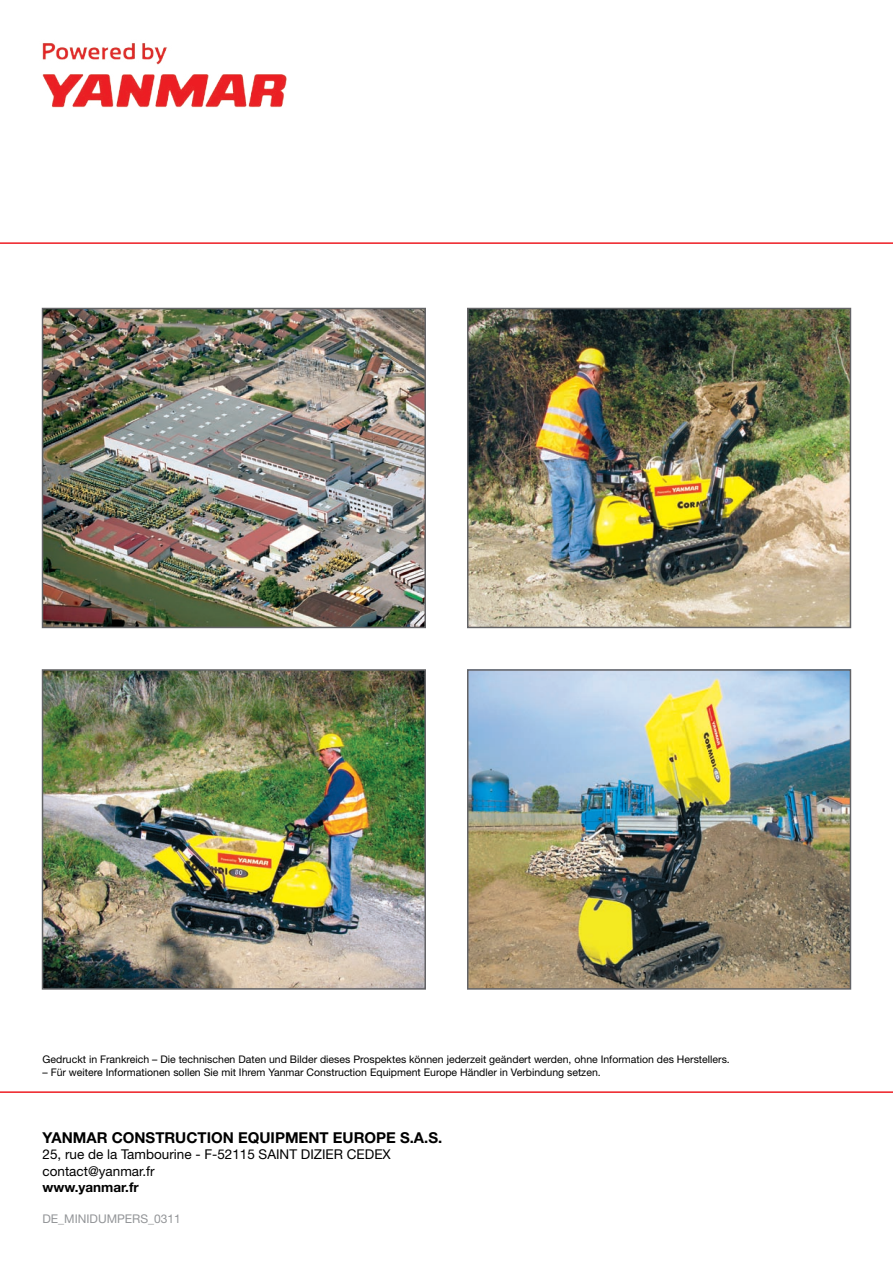
<style>
.page{position:relative;width:893px;height:1263px;background:#fff}
.page>*{position:absolute;margin:0;border:0;box-sizing:border-box;transform-origin:0 0}
.t1{font:700 15px "Helvetica Neue";color:#000}
.t2{font:13.5px "Helvetica Neue";color:#000}
.t3{font:700 13.5px "Helvetica Neue";color:#000}
.t4{font:12px "Helvetica Neue";color:#939598}
.t5{font:10.5px "Helvetica Neue";color:#000}
</style>
<div class="page">
<hr style="left:0;top:242px;width:893px;height:2px;background:#ee1d23">
<hr style="left:0;top:1091px;width:893px;height:2px;background:#ee1d23">
<img style="left:45px;top:311px;width:378px;height:314px">
<div style="left:42px;top:308px;width:384px;height:320px;border:2px solid #636366"></div>
<img style="left:470px;top:311px;width:378px;height:314px">
<div style="left:467px;top:308px;width:384px;height:320px;border:2px solid #636366"></div>
<img style="left:470px;top:672px;width:378px;height:315px">
<div style="left:467px;top:669px;width:384px;height:321px;border:2px solid #636366"></div>
<img style="left:45px;top:672px;width:378px;height:315px">
<div style="left:42px;top:669px;width:384px;height:321px;border:2px solid #636366"></div>
<img style="left:42px;top:43px;width:245px;height:65px">
<p class="t5" style="left:43px;top:1053px;width:689px">Gedruckt in Frankreich – Die technischen Daten und Bilder dieses Prospektes können jederzeit geändert werden, ohne Information des Herstellers.</p>
<p class="t5" style="left:43px;top:1066px;width:560px">– Für weitere Informationen sollen Sie mit Ihrem Yanmar Construction Equipment Europe Händler in Verbindung setzen.</p>
<p class="t1" style="left:43px;top:1128px;width:401px">YANMAR CONSTRUCTION EQUIPMENT EUROPE S.A.S.</p>
<p class="t2" style="left:43px;top:1146px;width:350px">25, rue de la Tambourine - F-52115 SAINT DIZIER CEDEX</p>
<p class="t2" style="left:43px;top:1162px;width:114px">contact@yanmar.fr</p>
<p class="t3" style="left:43px;top:1178px;width:98px">www.yanmar.fr</p>
<p class="t4" style="left:43px;top:1211px;width:140px">DE_MINIDUMPERS_0311</p>
</div>
